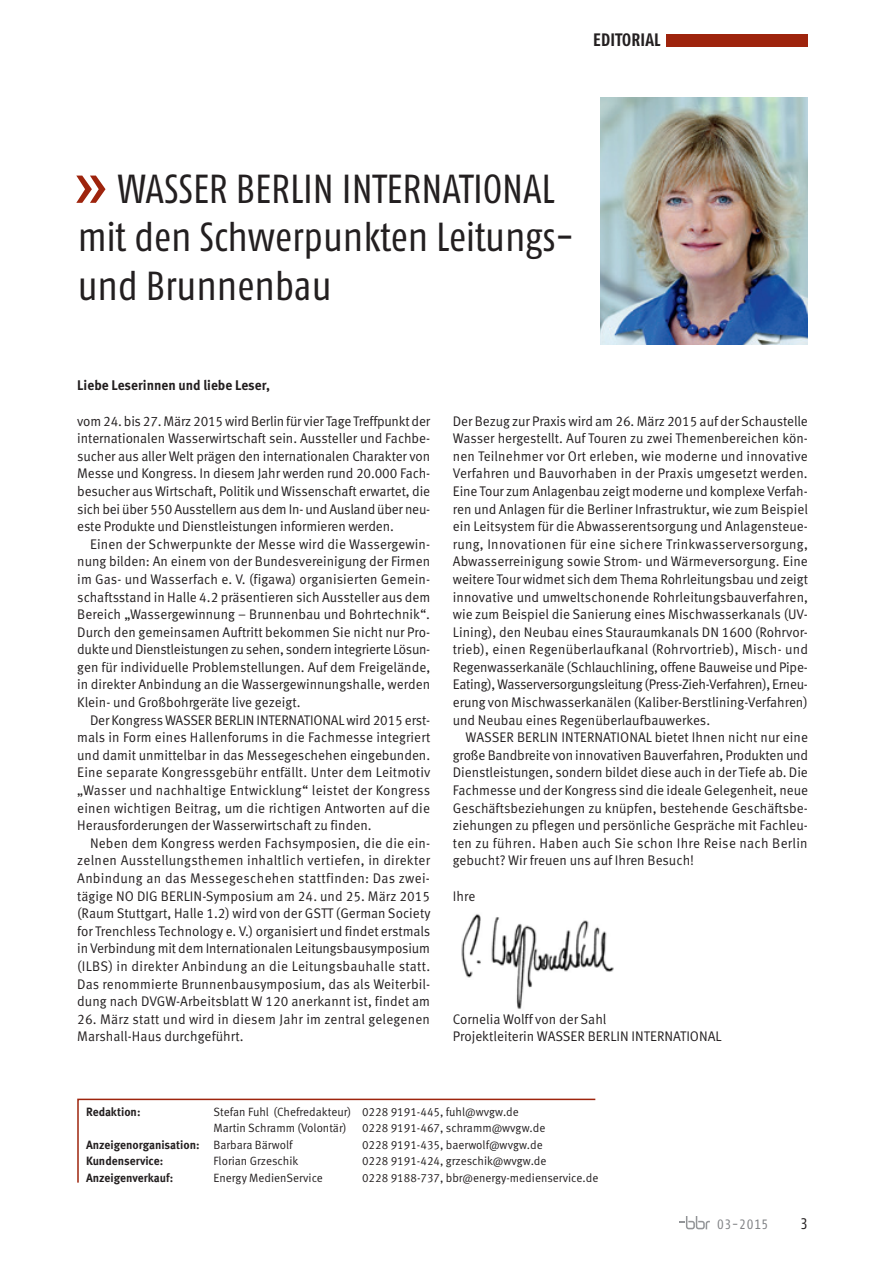
<style>
.page{position:relative;width:893px;height:1263px;background:#fff}
.page>*{position:absolute;margin:0;border:0;box-sizing:border-box;transform-origin:0 0}
.t1{font:condensed 40.5px/48.6px "Fago OT";color:#231f20}
.t2{font:700 condensed 18px "Fago OT";letter-spacing:.01em;color:#231f20}
.t3{font:condensed 15.3px "Fago OT";color:#231f20}
.t4{font:13.95px/17.5px "Meta OT Norm";color:#231f20;text-align:justify;scale:.96 1}
.t5{font:700 13.95px "Meta OT";color:#231f20;scale:.96 1}
.t6{font:condensed 13.5px "Fago OT";letter-spacing:.05em;color:#808285}
.t7{font:12px/16.5px "Meta OT Norm";color:#231f20;scale:.96 1}
.t8{font:700 12px "Meta OT";color:#231f20;scale:.96 1}
.s1{font-family:"Meta OT Norm";font-weight:400}
</style>
<div class="page">
<svg style="left:77px;top:1098px;width:519px;height:85px"></svg>
<svg style="left:679px;top:1216px;width:31px;height:13px"></svg>
<div style="left:666px;top:34px;width:142px;height:12px;background:#9e240d"></div>
<img style="left:461px;top:914px;width:153px;height:95px">
<img style="left:600px;top:98px;width:208px;height:246px">
<svg style="left:76px;top:176px;width:30px;height:27px"></svg>
<p class="t2" style="left:593px;top:29px;width:69px">EDITORIAL</p>
<h1 class="t1" style="left:78px;top:164px;width:498px;text-indent:40px">WASSER BERLIN INTERNATIONAL mit den Schwerpunkten Leitungs&shy;und Brunnenbau</h1>
<p class="t5" style="left:77px;top:377px;width:202px">Liebe Leserinnen und liebe Leser,</p>
<p class="t4" style="left:77px;top:412px;width:369px">vom 24. bis 27. März 2015 wird Berlin für vier Tage Treffpunkt der internationalen Wasserwirtschaft sein. Aussteller und Fachbe&shy;sucher aus aller Welt prägen den internationalen Charakter von Messe und Kongress. In diesem Jahr werden rund 20.000 Fach&shy;besucher aus Wirtschaft, Politik und Wissenschaft erwartet, die sich bei über 550 Ausstellern aus dem In- und Ausland über neu&shy;este Produkte und Dienstleistungen informieren werden.</p>
<p class="t4" style="left:77px;top:535px;width:369px;text-indent:13px">Einen der Schwerpunkte der Messe wird die Wassergewin&shy;nung bilden: An einem von der Bundesvereinigung der Firmen im Gas- und Wasserfach e. V. (figawa) organisierten Gemein&shy;schaftsstand in Halle 4.2 präsentieren sich Aussteller aus dem Bereich „Wassergewinnung – Brunnenbau und Bohrtechnik“.<br>Durch den gemeinsamen Auftritt bekommen Sie nicht nur Pro&shy;dukte und Dienstleistungen zu sehen, sondern integrierte Lösun&shy;gen für individuelle Problemstellungen. Auf dem Freigelände, in direkter Anbindung an die Wassergewinnungshalle, werden Klein- und Großbohrgeräte live gezeigt.</p>
<p class="t4" style="left:77px;top:711px;width:369px;text-indent:13px">Der Kongress WASSER BERLIN INTERNATIONAL wird 2015 erst&shy;mals in Form eines Hallenforums in die Fachmesse integriert und damit unmittelbar in das Messegeschehen eingebunden.<br>Eine separate Kongressgebühr entfällt. Unter dem Leitmotiv „Wasser und nachhaltige Entwicklung“ leistet der Kongress einen wichtigen Beitrag, um die richtigen Antworten auf die Herausforderungen der Wasserwirtschaft zu finden.</p>
<p class="t4" style="left:77px;top:834px;width:369px;text-indent:13px">Neben dem Kongress werden Fachsymposien, die die ein&shy;zelnen Ausstellungsthemen inhaltlich vertiefen, in direkter Anbindung an das Messegeschehen stattfinden: Das zwei&shy;tägige NO DIG BERLIN-Symposium am 24. und 25. März 2015 (Raum Stuttgart, Halle 1.2) wird von der GSTT (German Society for Trenchless Technology e. V.) organisiert und findet erstmals in Verbindung mit dem Internationalen Leitungsbausymposium (ILBS) in direkter Anbindung an die Leitungsbauhalle statt.<br>Das renommierte Brunnenbausymposium, das als Weiterbil&shy;dung nach DVGW-Arbeitsblatt W 120 anerkannt ist, findet am</p>
<p class="t4" style="left:77px;top:1010px;width:369px">26. März statt und wird in diesem Jahr im zentral gelegenen<br>Marshall-Haus durchgeführt.</p>
<p class="t4" style="left:453px;top:412px;width:371px">Der Bezug zur Praxis wird am 26. März 2015 auf der Schaustelle Wasser hergestellt. Auf Touren zu zwei Themenbereichen kön&shy;nen Teilnehmer vor Ort erleben, wie moderne und innovative Verfahren und Bauvorhaben in der Praxis umgesetzt werden.<br>Eine Tour zum Anlagenbau zeigt moderne und komplexe Verfah&shy;ren und Anlagen für die Berliner Infrastruktur, wie zum Beispiel ein Leitsystem für die Abwasserentsorgung und Anlagensteue&shy;rung, Innovationen für eine sichere Trinkwasserversorgung, Abwasserreinigung sowie Strom- und Wärmeversorgung. Eine weitere Tour widmet sich dem Thema Rohrleitungsbau und zeigt innovative und umweltschonende Rohrleitungsbauverfahren, wie zum Beispiel die Sanierung eines Mischwasserkanals (UV-Lining), den Neubau eines Stauraumkanals DN 1600 (Rohrvor&shy;trieb), einen Regenüberlaufkanal (Rohrvortrieb), Misch- und Regenwasserkanäle (Schlauchlining, offene Bauweise und Pipe-Eating), Wasserversorgungsleitung (Press-Zieh-Verfahren), Erneu&shy;erung von Mischwasserkanälen (Kaliber-Berstlining-Verfahren) und Neubau eines Regenüberlaufbauwerkes.</p>
<p class="t4" style="left:453px;top:729px;width:372px;text-indent:13px">WASSER BERLIN INTERNATIONAL bietet Ihnen nicht nur eine große Bandbreite von innovativen Bauverfahren, Produkten und Dienstleistungen, sondern bildet diese auch in der Tiefe ab. Die Fachmesse und der Kongress sind die ideale Gelegenheit, neue Geschäftsbeziehungen zu knüpfen, bestehende Geschäftsbe&shy;ziehungen zu pflegen und persönliche Gespräche mit Fachleu&shy;ten zu führen. Haben auch Sie schon Ihre Reise nach Berlin gebucht? Wir freuen uns auf Ihren Besuch!</p>
<p class="t4" style="left:453px;top:887px;width:25px">Ihre</p>
<p class="t4" style="left:453px;top:1010px;width:282px">Cornelia Wolff von der Sahl<br>Projektleiterin WASSER BERLIN INTERNATIONAL</p>
<p class="t8" style="left:86px;top:1105px;width:58px">Redaktion:</p>
<p class="t7" style="left:214px;top:1104px;width:320px">Stefan Fuhl (Chefredakteur) 0228 9191-445, fuhl@wvgw.de<br>Martin Schramm (Volontär)</p>
<p class="t7" style="left:362px;top:1120px;width:192px">0228 9191-467, schramm@wvgw.de</p>
<p class="t8" style="left:86px;top:1138px;width:217px">Anzeigenorganisation: <span class="s1">Barbara Bärwolf</span></p>
<p class="t7" style="left:362px;top:1137px;width:190px">0228 9191-435, baerwolf@wvgw.de</p>
<p class="t8" style="left:86px;top:1154px;width:82px">Kundenservice:</p>
<p class="t7" style="left:214px;top:1153px;width:90px">Florian Grzeschik</p>
<p class="t7" style="left:362px;top:1153px;width:194px">0228 9191-424, grzeschik@wvgw.de</p>
<p class="t8" style="left:86px;top:1171px;width:92px">Anzeigenverkauf:</p>
<p class="t7" style="left:214px;top:1170px;width:115px">Energy MedienService</p>
<p class="t7" style="left:362px;top:1170px;width:248px">0228 9188-737, bbr@energy-medienservice.de</p>
<p class="t6" style="left:717px;top:1216px;width:53px">03-2015</p>
<p class="t3" style="left:800px;top:1215px;width:9px">3</p>
</div>
